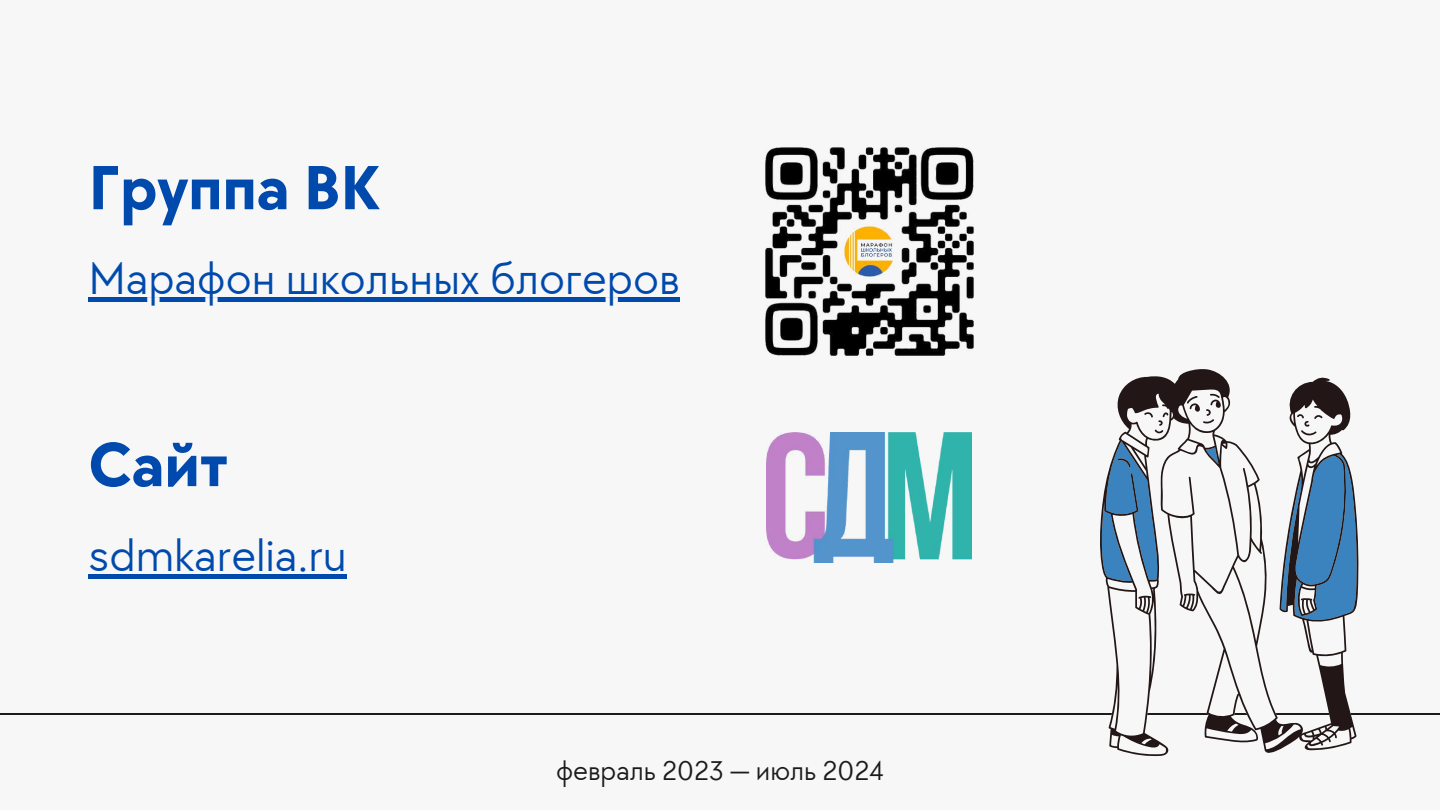
<style>
.page{position:relative;width:1440px;height:810px;background:#f7f7f7}
.page>*{position:absolute;margin:0;border:0;box-sizing:border-box;transform-origin:0 0}
.t1{font:700 64.5px "TT Chocolates";color:#004aad}
.t2{font:700 64.4px "TT Chocolates";color:#004aad}
.t3{font:46.5px "TT Chocolates";color:#004aad}
.t4{font:28px "TT Chocolates";color:#1b1b1b}
</style>
<div class="page">
<hr style="left:0;top:713px;width:1440px;height:1px;background:#1b1b1b">
<img style="left:765px;top:147px;width:209px;height:209px">
<svg style="left:1099px;top:369px;width:260px;height:387px"></svg>
<img style="left:766px;top:433px;width:206px;height:130px">
<div style="left:89px;top:297px;width:591px;height:5px;background:#004aad"></div>
<div style="left:89px;top:574px;width:258px;height:5px;background:#004aad"></div>
<h1 class="t1" style="left:89px;top:151px;width:292px">Группа ВК</h1>
<p class="t3" style="left:89px;top:253px;width:593px">Марафон школьных блогеров</p>
<h2 class="t2" style="left:89px;top:428px;width:141px">Сайт</h2>
<p class="t3" style="left:89px;top:530px;width:260px">sdmkarelia.ru</p>
<p class="t4" style="left:556px;top:755px;width:329px">февраль 2023 — июль 2024</p>
</div>
